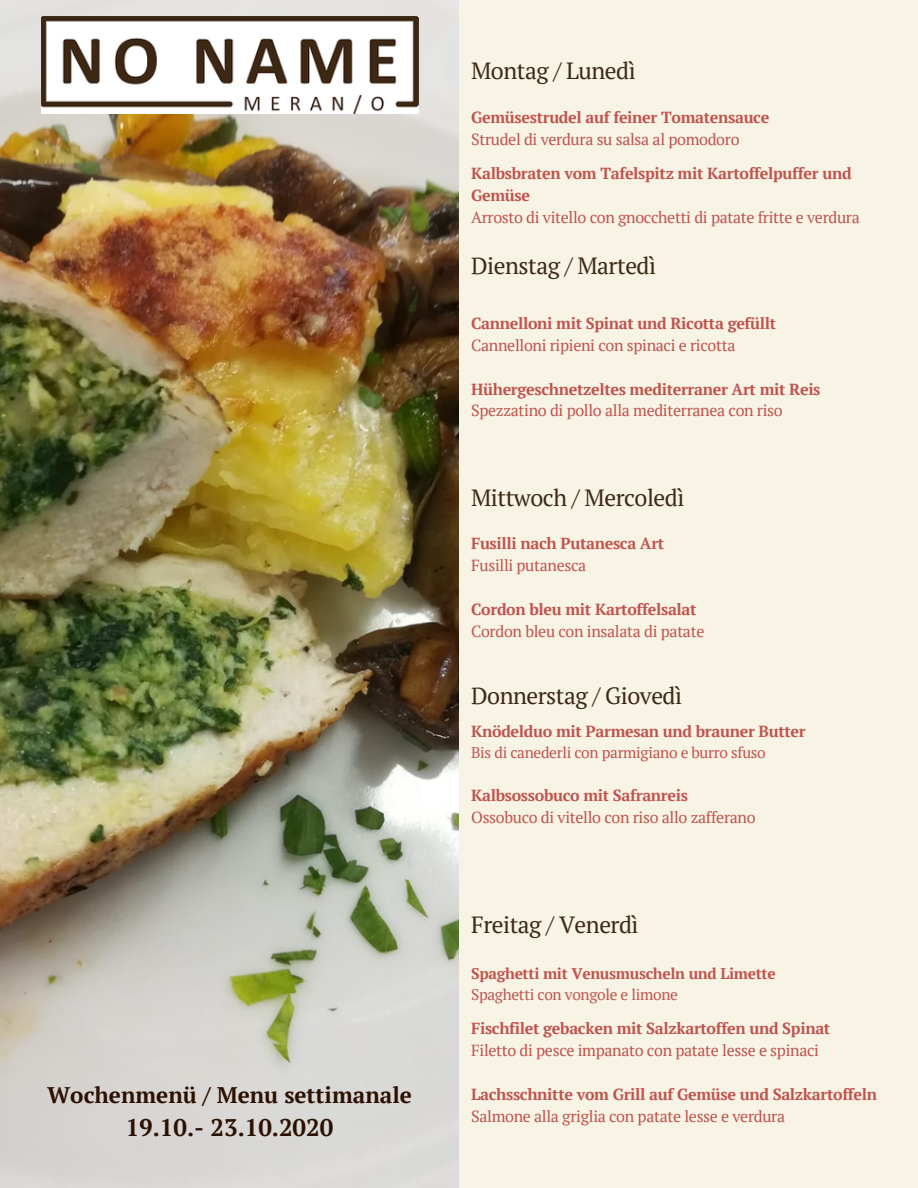
<style>
.page{position:relative;width:918px;height:1188px;background:#f7f4e5}
.page>*{position:absolute;margin:0;border:0;box-sizing:border-box;transform-origin:0 0}
.t1{font:700 24px "PT Serif";color:#2c1100}
.t2{font:23.4px "PT Serif";letter-spacing:-.02em;color:#3d2916}
.t3{font:700 22.5px "PT Serif";color:#2c1100}
.t4{font:700 16.05px/21.9px "PT Serif";letter-spacing:-.02em;color:#c0534e}
.t5{font:16.05px "PT Serif";letter-spacing:-.02em;color:#c0534e}
.t6{font:15.45px "PT Serif";letter-spacing:-.02em;color:#c0534e}
.t7{font:700 15.45px "PT Serif";letter-spacing:-.02em;color:#c0534e}
</style>
<div class="page">
<img style="left:0;top:0;width:459px;height:1188px">
<img style="left:41px;top:16px;width:377px;height:97px">
<h3 class="t3" style="left:47px;top:1080px;width:366px">Wochenmenü / Menu settimanale</h3>
<h1 class="t1" style="left:126px;top:1111px;width:209px">19.10.- 23.10.2020</h1>
<h2 class="t2" style="left:471px;top:55px;width:166px">Montag / Lunedì</h2>
<p class="t4" style="left:471px;top:106px;width:300px">Gemüsestrudel auf feiner Tomatensauce</p>
<p class="t5" style="left:471px;top:129px;width:270px">Strudel di verdura su salsa al pomodoro</p>
<p class="t4" style="left:471px;top:162px;width:382px">Kalbsbraten vom Tafelspitz mit Kartoffelpuffer und<br>Gemüse</p>
<p class="t5" style="left:471px;top:207px;width:390px">Arrosto di vitello con gnocchetti di patate fritte e verdura</p>
<h2 class="t2" style="left:471px;top:250px;width:187px">Dienstag / Martedì</h2>
<p class="t4" style="left:471px;top:312px;width:307px">Cannelloni mit Spinat und Ricotta gefüllt</p>
<p class="t5" style="left:471px;top:334px;width:266px">Cannelloni ripieni con spinaci e ricotta</p>
<p class="t4" style="left:471px;top:378px;width:351px">Hühergeschnetzeltes mediterraner Art mit Reis</p>
<p class="t5" style="left:471px;top:400px;width:313px">Spezzatino di pollo alla mediterranea con riso</p>
<h2 class="t2" style="left:471px;top:481px;width:215px">Mittwoch / Mercoledì</h2>
<p class="t4" style="left:471px;top:532px;width:195px">Fusilli nach Putanesca Art</p>
<p class="t5" style="left:471px;top:554px;width:117px">Fusilli putanesca</p>
<p class="t4" style="left:471px;top:598px;width:227px">Cordon bleu mit Kartoffelsalat</p>
<p class="t5" style="left:471px;top:620px;width:235px">Cordon bleu con insalata di patate</p>
<h2 class="t2" style="left:471px;top:680px;width:213px">Donnerstag / Giovedì</h2>
<p class="t4" style="left:471px;top:720px;width:336px">Knödelduo mit Parmesan und brauner Butter</p>
<p class="t6" style="left:471px;top:742px;width:296px">Bis di canederli con parmigiano e burro sfuso</p>
<p class="t4" style="left:471px;top:784px;width:218px">Kalbsossobuco mit Safranreis</p>
<p class="t5" style="left:471px;top:806px;width:286px">Ossobuco di vitello con riso allo zafferano</p>
<h2 class="t2" style="left:471px;top:909px;width:169px">Freitag / Venerdì</h2>
<p class="t7" style="left:471px;top:963px;width:306px">Spaghetti mit Venusmuscheln und Limette</p>
<p class="t6" style="left:471px;top:984px;width:208px">Spaghetti con vongole e limone</p>
<p class="t4" style="left:471px;top:1017px;width:361px">Fischfilet gebacken mit Salzkartoffen und Spinat</p>
<p class="t5" style="left:471px;top:1039px;width:349px">Filetto di pesce impanato con patate lesse e spinaci</p>
<p class="t4" style="left:471px;top:1083px;width:408px">Lachsschnitte vom Grill auf Gemüse und Salzkartoffeln</p>
<p class="t5" style="left:471px;top:1105px;width:316px">Salmone alla griglia con patate lesse e verdura</p>
</div>
